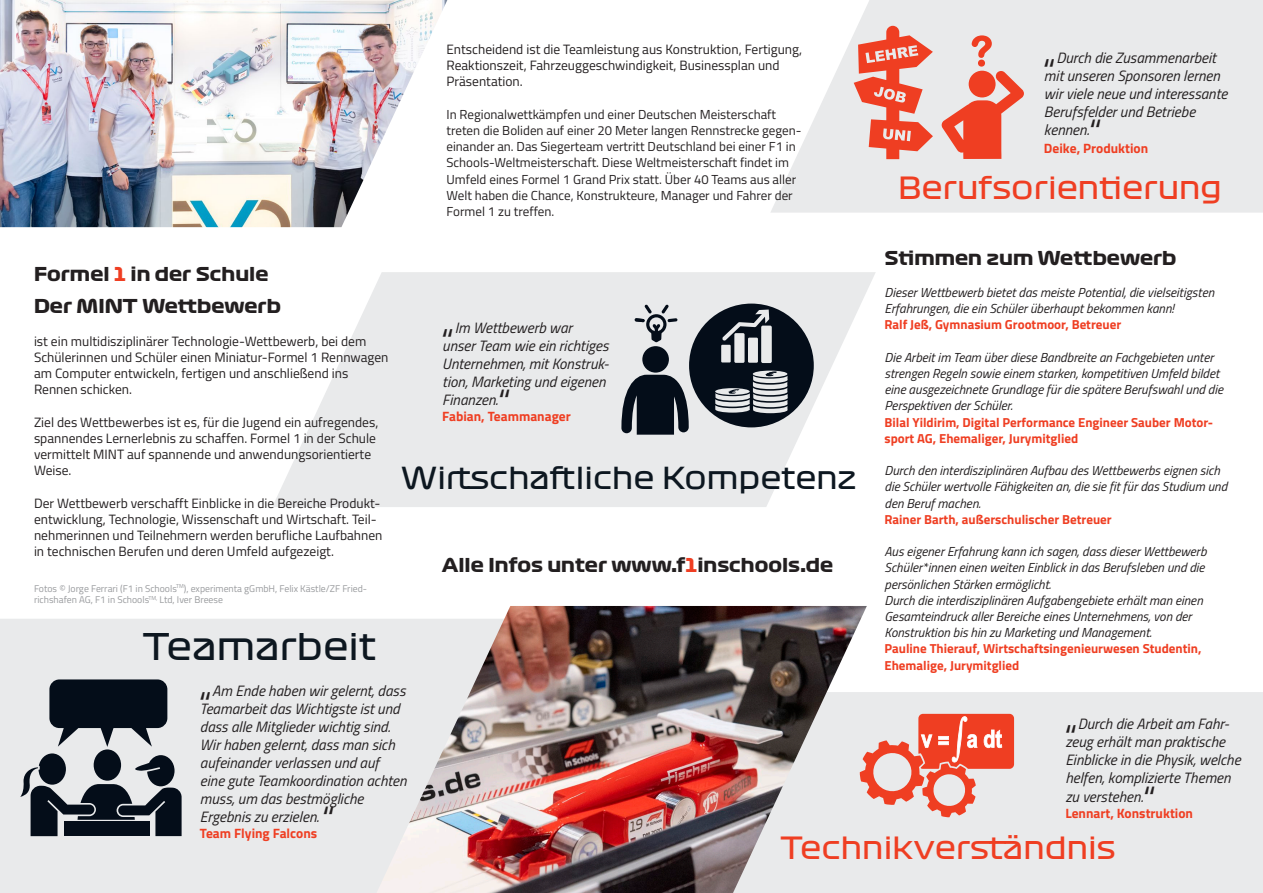
<style>
.page{position:relative;width:1263px;height:893px;background:#fff}
.page>*{position:absolute;margin:0;border:0;box-sizing:border-box;transform-origin:0 0}
.t1{font:36px "Formula 1 Display Regular";color:#0d1720}
.t2{font:34.5px "Titillium Web";color:#231f20}
.t3{font:30px "Formula 1 Display Regular";color:#ef3e22}
.t4{font:29.7px "Formula 1 Display Regular";color:#0d1720}
.Text{font:18.75px "Formula 1 Display Bold";color:#231f20}
.Überschrift2{font:18.75px/32.4px "Formula 1 Display Bold";color:#231f20}
.t5{font:italic 15px/18px "Titillium Web";color:#231f20}
.Text-2{font:13.5px/16.2px "Titillium Web";color:#231f20}
.t6{font:700 13.5px "Titillium Web";color:#ef3e22}
.Text-3{font:italic 13.05px/16.2px "Titillium Web";color:#231f20}
.Text-4{font:13.05px/16.2px "Titillium Web";color:#231f20}
.Text-5{font:700 13.05px/16.2px "Titillium Web";color:#ef3e22}
.t7{font:9.75px/11.7px "Titillium Web";color:#999b9e}
.s1{font-weight:700;font-style:normal;color:#ef3e22}
.s2{color:#ef3e22}
</style>
<div class="page">
<div style="left:0;top:619px;width:376px;height:274px;background:#e9eaeb"></div>
<svg style="left:272px;top:272px;width:604px;height:235px;fill:#e9eaeb"></svg>
<div style="left:867px;top:692px;width:396px;height:201px;background:#e9eaeb"></div>
<svg style="left:771px;top:0;width:492px;height:213px;fill:#e9eaeb"></svg>
<svg style="left:94px;top:749px;width:27px;height:32px"></svg>
<svg style="left:49px;top:679px;width:118px;height:68px"></svg>
<svg style="left:20px;top:753px;width:162px;height:83px"></svg>
<svg style="left:621px;top:304px;width:193px;height:131px"></svg>
<svg style="left:867px;top:714px;width:147px;height:103px"></svg>
<svg style="left:941px;top:35px;width:83px;height:124px"></svg>
<svg style="left:854px;top:26px;width:79px;height:133px"></svg>
<img style="left:376px;top:606px;width:491px;height:287px">
<img style="left:0;top:0;width:447px;height:227px">
<p class="Text-2" style="left:446px;top:41px;width:357px">Entscheidend ist die Teamleistung aus Konstruktion, Fertigung,<br>Reaktionszeit, Fahrzeuggeschwindigkeit, Businessplan und<br>Präsentation.</p>
<p class="Text-4" style="left:446px;top:106px;width:356px">In Regionalwettkämpfen und einer Deutschen Meisterschaft treten die Boliden auf einer 20 Meter langen Rennstrecke gegen&shy;einander an. Das Siegerteam vertritt Deutschland bei einer F1 in Schools-Weltmeisterschaft. Diese Weltmeisterschaft findet im Umfeld eines Formel 1 Grand Prix statt. Über 40 Teams aus aller Welt haben die Chance, Konstrukteure, Manager und Fahrer der Formel 1 zu treffen.</p>
<p class="t5" style="left:1044px;top:48px;width:185px;text-indent:12px">Durch die Zusammenarbeit mit unseren Sponsoren lernen wir viele neue und interessante<br>Berufsfelder und Betriebe kennen.</p>
<p class="t2" style="left:1044px;top:25px;width:14px">„</p>
<p class="t2" style="left:1089px;top:106px;width:14px">“</p>
<p class="t6" style="left:1044px;top:138px;width:106px">Deike, Produktion</p>
<p class="t3" style="left:898px;top:168px;width:325px">Berufsorientierung</p>
<p class="Text" style="left:884px;top:246px;width:293px">Stimmen zum Wettbewerb</p>
<p class="Text-3" style="left:884px;top:284px;width:331px">Dieser Wettbewerb bietet das meiste Potential, die vielseitigsten<br>Erfahrungen, die ein Schüler überhaupt bekommen kann!<br><span class="s1">Ralf Jeß, Gymnasium Grootmoor, Betreuer</span></p>
<p class="Text-3" style="left:884px;top:348px;width:340px">Die Arbeit im Team über diese Bandbreite an Fachgebieten unter strengen Regeln sowie einem starken, kompetitiven Umfeld bildet eine ausgezeichnete Grundlage für die spätere Berufswahl und die Perspektiven der Schüler.</p>
<p class="Text-5" style="left:884px;top:413px;width:330px">Bilal Yildirim, Digital Performance Engineer Sauber Motor&shy;sport AG, Ehemaliger, Jurymitglied</p>
<p class="Text-3" style="left:884px;top:462px;width:344px">Durch den interdisziplinären Aufbau des Wettbewerbs eignen sich die Schüler wertvolle Fähigkeiten an, die sie fit für das Studium und den Beruf machen.</p>
<p class="Text-5" style="left:884px;top:510px;width:229px">Rainer Barth, außerschulischer Betreuer</p>
<p class="Text-3" style="left:884px;top:543px;width:324px">Aus eigener Erfahrung kann ich sagen, dass dieser Wettbewerb<br>Schüler*innen einen weiten Einblick in das Berufsleben und die persönlichen Stärken ermöglicht.</p>
<p class="Text-3" style="left:884px;top:591px;width:320px">Durch die interdisziplinären Aufgabengebiete erhält man einen<br>Gesamteindruck aller Bereiche eines Unternehmens, von der<br>Konstruktion bis hin zu Marketing und Management.</p>
<p class="Text-5" style="left:884px;top:640px;width:318px">Pauline Thierauf, Wirtschaftsingenieurwesen Studentin,<br>Ehemalige, Jurymitglied</p>
<p class="Überschrift2" style="left:34px;top:257px;width:248px">Formel <span class="s2">1</span> in der Schule<br>Der MINT Wettbewerb</p>
<p class="Text-2" style="left:34px;top:332px;width:356px">ist ein multidisziplinärer Technologie-Wettbewerb, bei dem Schülerinnen und Schüler einen Miniatur-Formel 1 Rennwagen am Computer entwickeln, fertigen und anschließend ins Rennen schicken.</p>
<p class="Text-2" style="left:34px;top:413px;width:346px">Ziel des Wettbewerbes ist es, für die Jugend ein aufregendes, spannendes Lernerlebnis zu schaffen. Formel 1 in der Schule vermittelt MINT auf spannende und anwendungsorientierte Weise.</p>
<p class="Text-2" style="left:34px;top:494px;width:350px">Der Wettbewerb verschafft Einblicke in die Bereiche Produkt&shy;entwicklung, Technologie, Wissenschaft und Wirtschaft. Teil&shy;nehmerinnen und Teilnehmern werden berufliche Laufbahnen in technischen Berufen und deren Umfeld aufgezeigt.</p>
<p class="t5" style="left:442px;top:318px;width:168px;text-indent:12px">Im Wettbewerb war unser Team wie ein richtiges<br>Unternehmen, mit Konstruk&shy;tion, Marketing und eigenen<br>Finanzen.</p>
<p class="t2" style="left:442px;top:295px;width:14px">„</p>
<p class="t2" style="left:498px;top:376px;width:14px">“</p>
<p class="t6" style="left:442px;top:406px;width:130px">Fabian, Teammanager</p>
<p class="t4" style="left:401px;top:459px;width:458px">Wirtschaftliche Kompetenz</p>
<p class="Text" style="left:442px;top:553px;width:393px">Alle Infos unter www.f<span class="s2">1</span>inschools.de</p>
<p class="t7" style="left:34px;top:582px;width:335px">Fotos © Jorge Ferrari (F1 in Schools<sup>TM</sup>), experimenta gGmbH, Felix Kästle/ZF Fried&shy;richshafen AG, F1 in Schools<sup>TM,</sup> Ltd, Iver Breese</p>
<p class="t1" style="left:143px;top:623px;width:235px">Teamarbeit</p>
<p class="t2" style="left:200px;top:659px;width:14px">„</p>
<p class="t5" style="left:200px;top:681px;width:208px;text-indent:12px">Am Ende haben wir gelernt, dass<br>Teamarbeit das Wichtigste ist und dass alle Mitglieder wichtig sind.<br>Wir haben gelernt, dass man sich aufeinander verlassen und auf eine gute Teamkoordination achten muss, um das bestmögliche</p>
<p class="t5" style="left:200px;top:807px;width:121px">Ergebnis zu erzielen.</p>
<p class="t5" style="left:1065px;top:714px;width:177px;text-indent:12px">Durch die Arbeit am Fahr&shy;zeug erhält man praktische<br>Einblicke in die Physik, welche helfen, komplizierte Themen zu verstehen.</p>
<p class="t2" style="left:1065px;top:692px;width:14px">„</p>
<p class="t2" style="left:1143px;top:774px;width:14px">“</p>
<p class="t6" style="left:1065px;top:803px;width:129px">Lennart, Konstruktion</p>
<p class="t3" style="left:780px;top:828px;width:337px">Technikverständnis</p>
<p class="t2" style="left:322px;top:794px;width:14px">“</p>
<p class="t6" style="left:200px;top:823px;width:119px">Team Flying Falcons</p>
</div>
